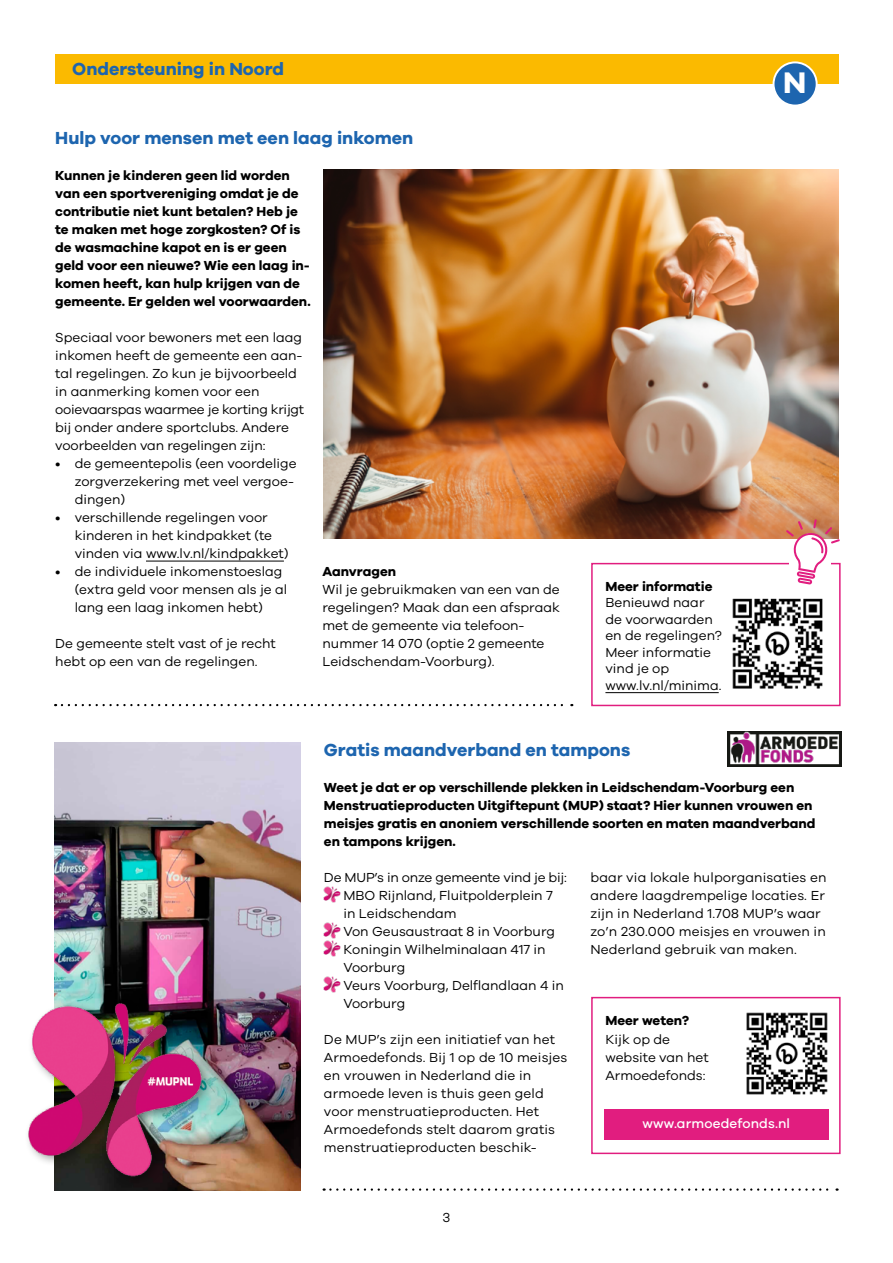
<style>
.page{position:relative;width:893px;height:1263px;background:#fff}
.page>*{position:absolute;margin:0;border:0;box-sizing:border-box;transform-origin:0 0}
.Platte_tekst{font:700 30.75px "Galano Grotesque";color:#fff}
.Hoofdkop{font:700 18px "Galano Grotesque";color:#1d65af}
.Platte_tekst-2{font:13.5px/18px "Galano Grotesque";color:#000}
.Platte_tekst-3{font:700 13.5px/18px "Galano Grotesque";color:#000}
.Hoofdkop-2{font:500 13.5px "Galano Grotesque";letter-spacing:.01em;color:#fff}
.Tussenkop_zwart{font:700 13.5px "Galano Grotesque";color:#000}
</style>
<div class="page">
<div style="left:55px;top:54px;width:784px;height:30px;background:#fbba00"></div>
<div style="left:773px;top:62px;width:44px;height:44px;background:#1d65af;border-radius:50%"></div>
<div style="left:772px;top:61px;width:46px;height:46px;border:2px solid #fff;border-radius:50%"></div>
<div style="left:591px;top:997px;width:250px;height:157px;border:2px solid #e11d7f"></div>
<img style="left:324px;top:169px;width:515px;height:369px">
<hr style="left:146px;top:561px;width:138px;height:1px;background:#000">
<img style="left:746px;top:1012px;width:82px;height:83px">
<img style="left:324px;top:886px;width:16px;height:17px">
<img style="left:324px;top:922px;width:16px;height:35px">
<img style="left:324px;top:976px;width:16px;height:17px">
<svg style="left:62px;top:704px;width:510px;height:2px"></svg>
<hr style="left:605px;top:692px;width:114px;height:1px;background:#000">
<div style="left:591px;top:563px;width:250px;height:143px;border:2px solid #e11d7f"></div>
<img style="left:732px;top:598px;width:91px;height:91px">
<svg style="left:786px;top:519px;width:54px;height:66px"></svg>
<svg style="left:324px;top:1188px;width:514px;height:3px"></svg>
<img style="left:54px;top:742px;width:246px;height:449px">
<div style="left:24px;top:998px;width:190px;height:189px;background:#000;opacity:.4"></div>
<img style="left:29px;top:997px;width:179px;height:185px">
<img style="left:727px;top:731px;width:114px;height:36px">
<div style="left:604px;top:1109px;width:224px;height:31px;background:#e11d7f"></div>
<p class="Hoofdkop" style="left:72px;top:58px;width:213px">Ondersteuning in Noord</p>
<p class="Hoofdkop" style="left:55px;top:127px;width:360px">Hulp voor mensen met een laag inkomen</p>
<p class="Platte_tekst-3" style="left:55px;top:166px;width:257px">Kunnen je kinderen geen lid worden van een sportvereniging omdat je de contributie niet kunt betalen? Heb je te maken met hoge zorgkosten? Of is de wasmachine kapot en is er geen geld voor een nieuwe? Wie een laag in&shy;komen heeft, kan hulp krijgen van de gemeente. Er gelden wel voorwaarden.</p>
<p class="Platte_tekst-2" style="left:55px;top:328px;width:250px">Speciaal voor bewoners met een laag inkomen heeft de gemeente een aan&shy;tal regelingen. Zo kun je bijvoorbeeld in aanmerking komen voor een ooievaarspas waarmee je korting krijgt bij onder andere sportclubs. Andere voorbeelden van regelingen zijn:</p>
<p class="Platte_tekst-2" style="left:75px;top:454px;width:223px;text-indent:-20px">• de gemeentepolis (een voordelige zorgverzekering met veel vergoe&shy;dingen)</p>
<p class="Platte_tekst-2" style="left:75px;top:508px;width:215px;text-indent:-20px">• verschillende regelingen voor kinderen in het kindpakket (te vinden via www.lv.nl/kindpakket)</p>
<p class="Platte_tekst-2" style="left:75px;top:562px;width:214px;text-indent:-20px">• de individuele inkomenstoeslag (extra geld voor mensen als je al lang een laag inkomen hebt)</p>
<p class="Platte_tekst-2" style="left:55px;top:634px;width:222px">De gemeente stelt vast of je recht hebt op een van de regelingen.</p>
<p class="Tussenkop_zwart" style="left:322px;top:563px;width:75px">Aanvragen</p>
<p class="Platte_tekst-2" style="left:322px;top:580px;width:239px">Wil je gebruikmaken van een van de regelingen? Maak dan een afspraak met de gemeente via telefoon&shy;nummer 14 070 (optie 2 gemeente<br>Leidschendam-Voorburg).</p>
<p class="Platte_tekst-3" style="left:605px;top:577px;width:109px">Meer informatie</p>
<p class="Platte_tekst-2" style="left:605px;top:594px;width:118px;line-height:16.5px">Benieuwd naar de voorwaarden en de regelingen?<br>Meer informatie vind je op www.lv.nl/minima.</p>
<p class="Platte_tekst" style="left:783px;top:64px;width:25px">N</p>
<p class="Hoofdkop" style="left:324px;top:739px;width:308px">Gratis maandverband en tampons</p>
<p class="Platte_tekst-3" style="left:324px;top:778px;width:493px">Weet je dat er op verschillende plekken in Leidschendam-Voorburg een Menstruatieproducten Uitgiftepunt (MUP) staat? Hier kunnen vrouwen en meisjes gratis en anoniem verschillende soorten en maten maandverband en tampons krijgen.</p>
<p class="Platte_tekst-2" style="left:324px;top:868px;width:245px">De MUP’s in onze gemeente vind je bij:</p>
<p class="Platte_tekst-2" style="left:343px;top:886px;width:211px">MBO Rijnland, Fluitpolderplein 7 in Leidschendam</p>
<p class="Platte_tekst-2" style="left:343px;top:922px;width:213px">Von Geusaustraat 8 in Voorburg</p>
<p class="Platte_tekst-2" style="left:343px;top:940px;width:204px">Koningin Wilhelminalaan 417 in<br>Voorburg</p>
<p class="Platte_tekst-2" style="left:343px;top:976px;width:222px">Veurs Voorburg, Delflandlaan 4 in<br>Voorburg</p>
<p class="Platte_tekst-2" style="left:324px;top:1030px;width:245px">De MUP’s zijn een initiatief van het Armoedefonds. Bij 1 op de 10 meisjes en vrouwen in Nederland die in armoede leven is thuis geen geld voor menstruatieproducten. Het Armoedefonds stelt daarom gratis menstruatieproducten beschik-</p>
<p class="Platte_tekst-2" style="left:590px;top:868px;width:238px">baar via lokale hulporganisaties en andere laagdrempelige locaties. Er zijn in Nederland 1.708 MUP’s waar zo’n 230.000 meisjes en vrouwen in Nederland gebruik van maken.</p>
<p class="Platte_tekst-3" style="left:605px;top:1011px;width:85px">Meer weten?</p>
<p class="Platte_tekst-2" style="left:605px;top:1030px;width:105px">Kijk op de website van het<br>Armoedefonds:</p>
<p class="Hoofdkop-2" style="left:642px;top:1115px;width:149px">www.armoedefonds.nl</p>
<p class="Platte_tekst-2" style="left:443px;top:1208px;width:9px">3</p>
</div>
